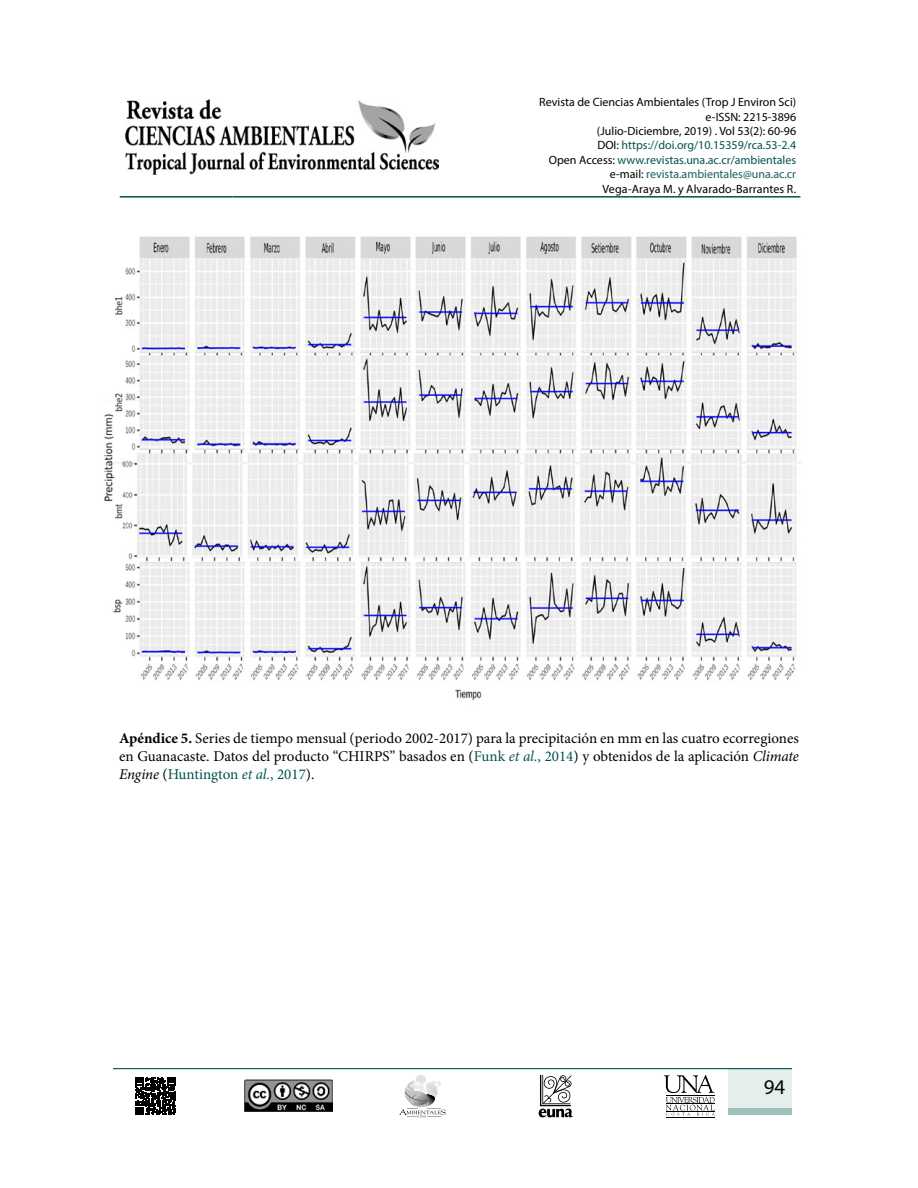
<style>
.page{position:relative;width:918px;height:1188px;background:#fff}
.page>*{position:absolute;margin:0;border:0;box-sizing:border-box;transform-origin:0 0}
.t1{font:21px "Myriad Pro";color:#000}
.t2{font:15px/18px "Minion Pro";color:#000;text-align:justify}
.t3{font:12px/14.4px "Myriad Pro";color:#000;text-align:right}
.s1{color:#00534d}
.s2{color:#195f5a}
.s3{font-weight:700}
.s4{font-style:italic;color:#00534d}
.s5{font-style:italic}
</style>
<div class="page">
<hr style="left:120px;top:196px;width:113px;height:2px;background:#00534d">
<hr style="left:233px;top:196px;width:567px;height:2px;background:#00534d">
<svg style="left:135px;top:1077px;width:41px;height:38px"></svg>
<svg style="left:539px;top:1075px;width:34px;height:42px"></svg>
<div style="left:416px;top:1075px;width:10px;height:9px;background:#e2e2e2;border-radius:50%"></div>
<svg style="left:399px;top:1081px;width:47px;height:36px"></svg>
<hr style="left:666px;top:1117px;width:48px;height:1px;background:#000">
<svg style="left:664px;top:1075px;width:51px;height:41px"></svg>
<hr style="left:113px;top:1068px;width:679px;height:1px;background:#00534d">
<div style="left:729px;top:1068px;width:63px;height:46px;background:#e6eeed"></div>
<div style="left:729px;top:1108px;width:63px;height:6px;background:#a1bfbd"></div>
<img style="left:124px;top:99px;width:314px;height:76px">
<img style="left:244px;top:1080px;width:89px;height:31px">
<img style="left:104px;top:236px;width:697px;height:465px">
<p class="t3" style="left:539px;top:95px;width:258px">Revista de Ciencias Ambientales (Trop J Environ Sci) e-ISSN: 2215-3896<br>(Julio-Diciembre, 2019) . Vol 53(2): 60-96<br>DOI: <span class="s1">https://doi.org/10.15359/rca.53-2.4<br></span>Open Access: <span class="s1">www.revistas.una.ac.cr/ambientales </span>e-mail: <span class="s2">revista.ambientales@una.ac.cr<br></span>Vega-Araya M. y Alvarado-Barrantes R.</p>
<p class="t2" style="left:119px;top:729px;width:681px"><span class="s3">Apéndice 5.</span> Series de tiempo mensual (periodo 2002-2017) para la precipitación en mm en las cuatro ecorregiones en Guanacaste. Datos del producto “CHIRPS” basados en (<span class="s1">Funk</span> <span class="s4">et al.</span><span class="s1">, 2014</span>) y obtenidos de la aplicación <span class="s5">Climate Engine</span> (<span class="s1">Huntington</span> <span class="s4">et al.</span><span class="s1">, 2017</span>).</p>
<h1 class="t1" style="left:764px;top:1074px;width:23px">94</h1>
</div>
